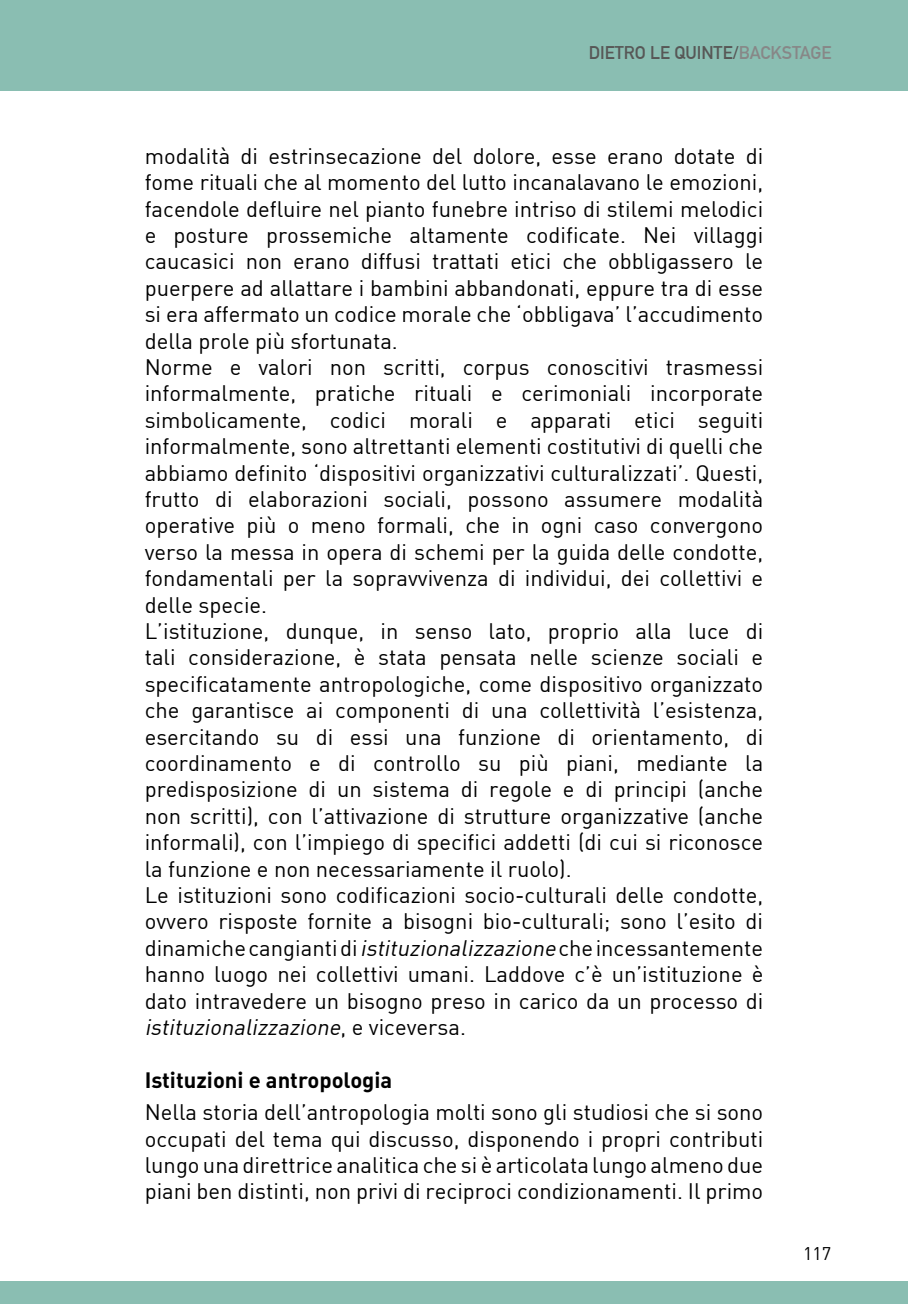
<style>
.page{position:relative;width:908px;height:1304px;background:#fff}
.page>*{position:absolute;margin:0;border:0;box-sizing:border-box;transform-origin:0 0}
.t1{font:22px/26.4px "DIN";color:#000}
.t2{font:22px "DIN Bold Alternate";color:#000}
.t3{font:700 18px "DIN Alternate";color:#575756}
.t4{font:18px "DIN";color:#000}
.s1{color:#878787}
.s2{font-style:italic}
</style>
<div class="page">
<div style="left:0;top:0;width:907px;height:90px;background:#8abeb2"></div>
<div style="left:0;top:1281px;width:907px;height:23px;background:#8abeb2"></div>
<p class="t3" style="left:588px;top:39px;width:244px">DIETRO LE QUINTE/<span class="s1">BACKSTAGE</span></p>
<p class="t1" style="left:145px;top:142px;width:620px">modalità di estrinsecazione del dolore, esse erano dotate di fome rituali che al momento del lutto incanalavano le emozioni, facendole defluire nel pianto funebre intriso di stilemi melodici e posture prossemiche altamente codificate. Nei villaggi caucasici non erano diffusi trattati etici che obbligassero le puerpere ad allattare i bambini abbandonati, eppure tra di esse si era affermato un codice morale che ‘obbligava’ l’accudimento della prole più sfortunata.<br>Norme e valori non scritti, corpus conoscitivi trasmessi informalmente, pratiche rituali e cerimoniali incorporate simbolicamente, codici morali e apparati etici seguiti informalmente, sono altrettanti elementi costitutivi di quelli che abbiamo definito ‘dispositivi organizzativi culturalizzati’. Questi, frutto di elaborazioni sociali, possono assumere modalità operative più o meno formali, che in ogni caso convergono verso la messa in opera di schemi per la guida delle condotte, fondamentali per la sopravvivenza di individui, dei collettivi e delle specie.<br>L’istituzione, dunque, in senso lato, proprio alla luce di tali considerazione, è stata pensata nelle scienze sociali e specificatamente antropologiche, come dispositivo organizzato che garantisce ai componenti di una collettività l’esistenza, esercitando su di essi una funzione di orientamento, di coordinamento e di controllo su più piani, mediante la predisposizione di un sistema di regole e di principi (anche non scritti), con l’attivazione di strutture organizzative (anche informali), con l’impiego di specifici addetti (di cui si riconosce la funzione e non necessariamente il ruolo).<br>Le istituzioni sono codificazioni socio-culturali delle condotte, ovvero risposte fornite a bisogni bio-culturali; sono l’esito di dinamiche cangianti di <span class="s2">istituzionalizzazione</span> che incessantemente hanno luogo nei collettivi umani. Laddove c’è un’istituzione è dato intravedere un bisogno preso in carico da un processo di <span class="s2">istituzionalizzazione</span>, e v i c eve rs a .</p>
<p class="t2" style="left:145px;top:1065px;width:249px">Istituzioni e antropologia</p>
<p class="t1" style="left:145px;top:1099px;width:619px;text-align:justify">Nella storia dell’antropologia molti sono gli studiosi che si sono occupati del tema qui discusso, disponendo i propri contributi lungo una direttrice analitica che si è articolata lungo almeno due piani ben distinti, non privi di reciproci condizionamenti. Il primo</p>
<p class="t4" style="left:802px;top:1242px;width:30px">117</p>
</div>
